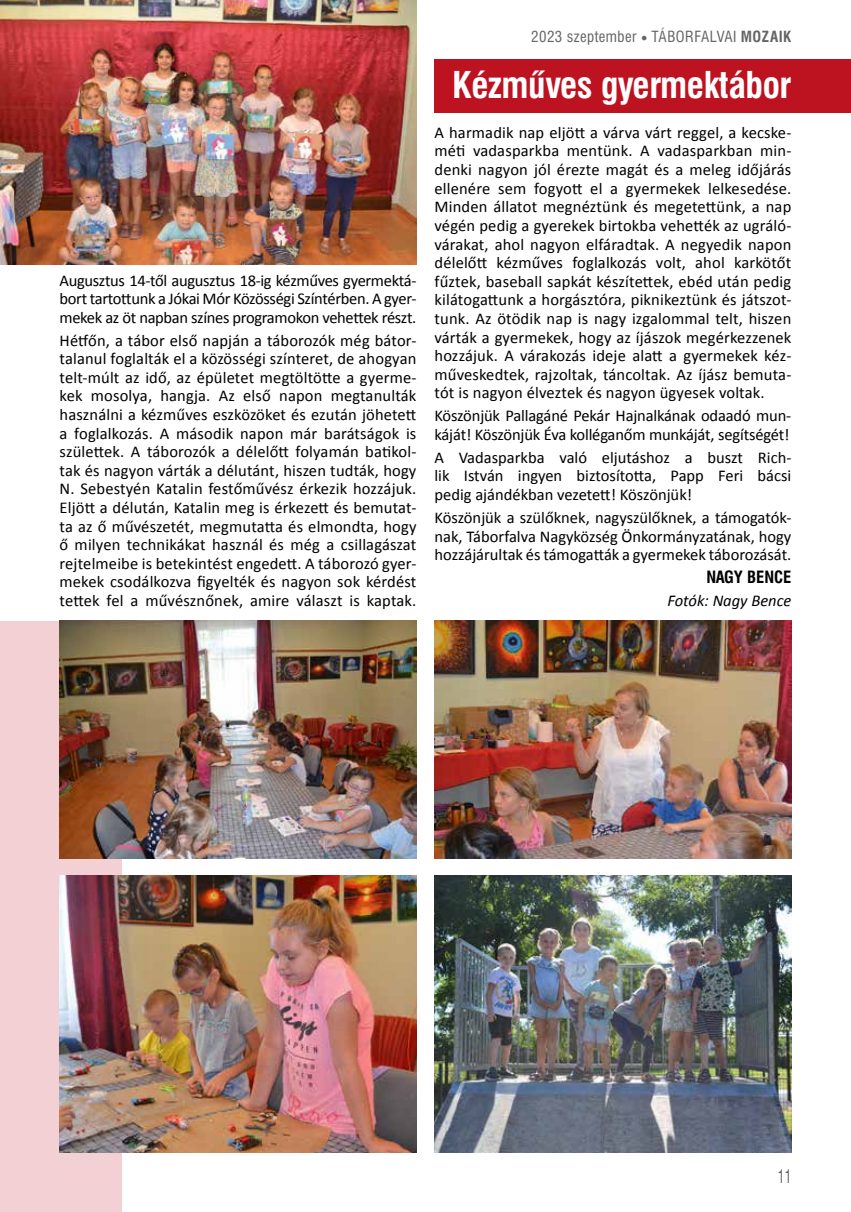
<style>
.page{position:relative;width:851px;height:1212px;background:#fff}
.page>*{position:absolute;margin:0;border:0;box-sizing:border-box;transform-origin:0 0}
.t1{font:700 36px "Swiss 721 Cn PFL";letter-spacing:-.01em;color:#fff}
.t2{font:18px "Swiss 721 Cn PFL";color:#646567;scale:.75 1}
.t3{font:16.5px/18.6px "Calibri";letter-spacing:-.01em;color:#000;text-align:justify}
.t4{font:italic 16.5px "Calibri";color:#000}
.t5{font:700 16.5px "Swiss 721 Cn PFL";color:#000}
.t6{font:15px "Swiss 721 Cn PFL";letter-spacing:.03em;color:#646567}
.s1{font-family:"Times New Roman";font-size:10.5px}
.s2{font-weight:700}
</style>
<div class="page">
<div style="left:0;top:621px;width:121px;height:591px;background:#f2d0d3"></div>
<div style="left:434px;top:60px;width:416px;height:53px;background:#bd1220"></div>
<img style="left:0;top:0;width:416px;height:265px">
<img style="left:60px;top:621px;width:356px;height:237px">
<img style="left:434px;top:621px;width:357px;height:237px">
<img style="left:60px;top:876px;width:356px;height:276px">
<img style="left:434px;top:876px;width:357px;height:276px">
<p class="t3" style="left:60px;top:270px;width:358px">Augusztus 14-től augusztus 18-ig kézműves gyermektá&shy;bort tartottunk a Jókai Mór Közösségi Színtérben. A gyer&shy;mekek az öt napban színes programokon vehettek részt.</p>
<p class="t3" style="left:60px;top:330px;width:358px">Hétfőn, a tábor első napján a táborozók még bátor&shy;talanul foglalták el a közösségi színteret, de ahogyan telt-múlt az idő, az épületet megtöltötte a gyerme&shy;kek mosolya, hangja. Az első napon megtanulták használni a kézműves eszközöket és ezután jöhetett a foglalkozás. A második napon már barátságok is születtek. A táborozók a délelőtt folyamán batikol&shy;tak és nagyon várták a délutánt, hiszen tudták, hogy N. Sebestyén Katalin festőművész érkezik hozzájuk.<br>Eljött a délután, Katalin meg is érkezett és bemutat&shy;ta az ő művészetét, megmutatta és elmondta, hogy ő milyen technikákat használ és még a csillagászat rejtelmeibe is betekintést engedett. A táborozó gyer&shy;mekek csodálkozva figyelték és nagyon sok kérdést tettek fel a művésznőnek, amire választ is kaptak.</p>
<p class="t6" style="left:531px;top:28px;width:262px">2023 szeptember <span class="s1">●</span> TÁBORFALVAI <span class="s2">MOZAIK</span></p>
<h1 class="t1" style="left:452px;top:63px;width:341px">Kézműves gyermektábor</h1>
<p class="t3" style="left:434px;top:122px;width:358px">A harmadik nap eljött a várva várt reggel, a kecske&shy;méti vadasparkba mentünk. A vadasparkban min&shy;denki nagyon jól érezte magát és a meleg időjárás ellenére sem fogyott el a gyermekek lelkesedése.<br>Minden állatot megnéztünk és megetettünk, a nap végén pedig a gyerekek birtokba vehették az ugráló&shy;várakat, ahol nagyon elfáradtak. A negyedik napon délelőtt kézműves foglalkozás volt, ahol karkötőt fűztek, baseball sapkát készítettek, ebéd után pedig kilátogattunk a horgásztóra, piknikeztünk és játszot&shy;tunk. Az ötödik nap is nagy izgalommal telt, hiszen várták a gyermekek, hogy az íjászok megérkezzenek hozzájuk. A várakozás ideje alatt a gyermekek kéz&shy;műveskedtek, rajzoltak, táncoltak. Az íjász bemuta&shy;tót is nagyon élveztek és nagyon ügyesek voltak.</p>
<p class="t3" style="left:434px;top:406px;width:358px">Köszönjük Pallagáné Pekár Hajnalkának odaadó mun&shy;káját! Köszönjük Éva kolléganőm munkáját, segítségét!</p>
<p class="t3" style="left:434px;top:447px;width:358px">A Vadasparkba való eljutáshoz a buszt Rich&shy;lik István ingyen biztosította, Papp Feri bácsi pedig ajándékban vezetett! Köszönjük!</p>
<p class="t3" style="left:434px;top:507px;width:358px">Köszönjük a szülőknek, nagyszülőknek, a támogatók&shy;nak, Táborfalva Nagyközség Önkormányzatának, hogy hozzájárultak és támogatták a gyermekek táborozását.</p>
<p class="t5" style="left:706px;top:567px;width:87px">NAGY BENCE</p>
<p class="t4" style="left:667px;top:590px;width:125px">Fotók: Nagy Bence</p>
<p class="t2" style="left:777px;top:1165px;width:19px">11</p>
</div>
